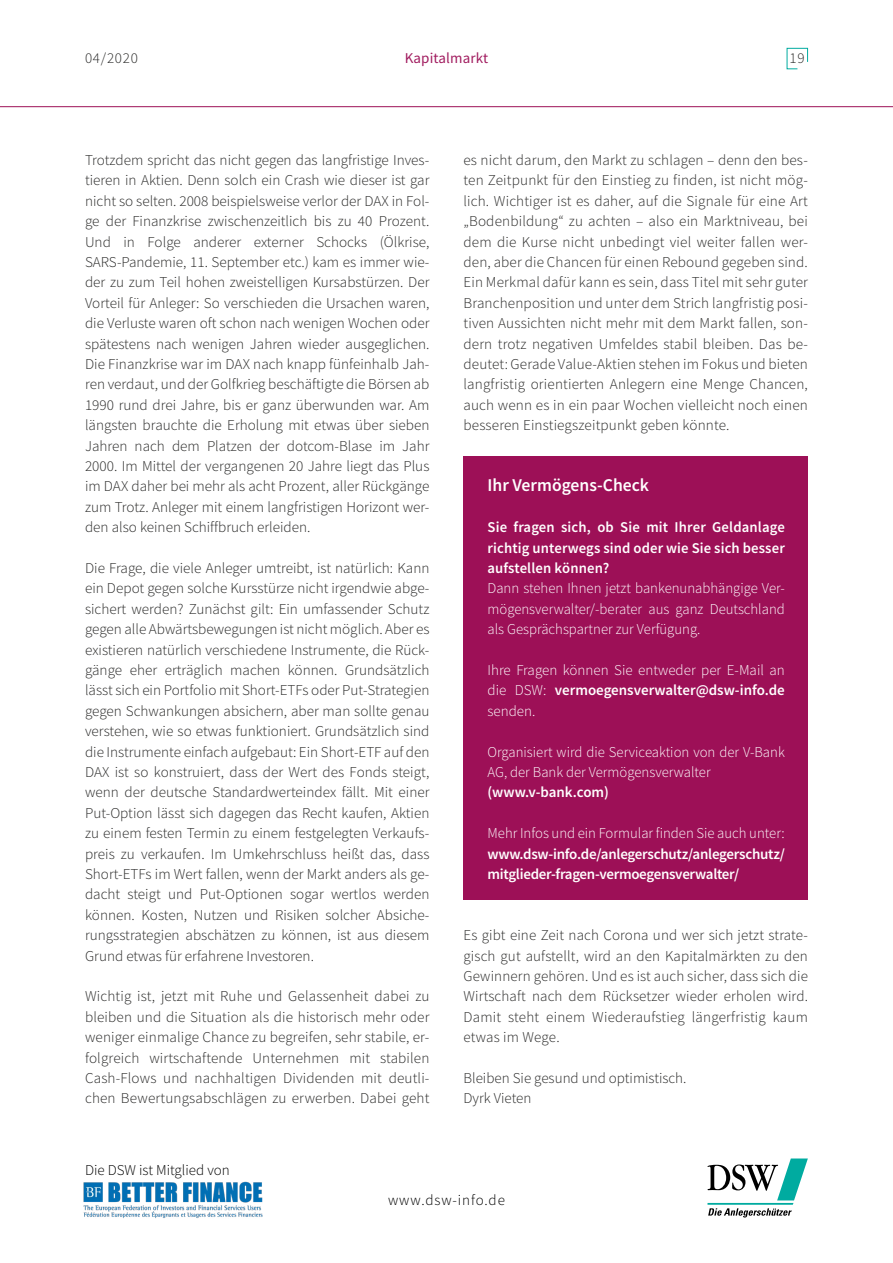
<style>
.page{position:relative;width:893px;height:1263px;background:#fff}
.page>*{position:absolute;margin:0;border:0;box-sizing:border-box;transform-origin:0 0}
.t1{font:600 18px "Source Sans Pro";color:#fff}
.t2{font:300 15px/20.4px "Source Sans Pro";color:#282827;text-align:justify}
.t3{font:300 15px/20.4px "Source Sans Pro";color:#fff;text-align:justify}
.t4{font:600 15px/20.4px "Source Sans Pro";letter-spacing:-.015em;color:#fff;text-align:justify}
.t5{font:300 15px "Source Sans Pro";color:#000}
.t6{font:300 15px "Source Sans Pro";letter-spacing:.06em;color:#000}
.t7{font:15px "Source Sans Pro";letter-spacing:.01em;color:#a11c5f}
.s1{font-weight:600}
</style>
<div class="page">
<svg style="left:786px;top:48px;width:22px;height:22px"></svg>
<hr style="left:0;top:106px;width:893px;height:1px;background:#9d1057">
<svg style="left:707px;top:1158px;width:101px;height:59px"></svg>
<img style="left:83px;top:1182px;width:180px;height:36px">
<div style="left:463px;top:456px;width:345px;height:444px;background:#9d1057"></div>
<p class="t2" style="left:85px;top:48px;width:54px">04/2020</p>
<p class="t7" style="left:405px;top:48px;width:85px">Kapitalmarkt</p>
<p class="t2" style="left:790px;top:48px;width:17px">19</p>
<p class="t2" style="left:85px;top:150px;width:346px">Trotzdem spricht das nicht gegen das langfristige Inves&shy;tieren in Aktien. Denn solch ein Crash wie dieser ist gar nicht so selten. 2008 beispielsweise verlor der DAX in Fol&shy;ge der Finanzkrise zwischenzeitlich bis zu 40 Prozent.<br>Und in Folge anderer externer Schocks (Ölkrise, SARS-Pandemie, 11. September etc.) kam es immer wie&shy;der zu zum Teil hohen zweistelligen Kursabstürzen. Der Vorteil für Anleger: So verschieden die Ursachen waren, die Verluste waren oft schon nach wenigen Wochen oder spätestens nach wenigen Jahren wieder ausgeglichen.<br>Die Finanzkrise war im DAX nach knapp fünfeinhalb Jah&shy;ren verdaut, und der Golfkrieg beschäftigte die Börsen ab 1990 rund drei Jahre, bis er ganz überwunden war. Am längsten brauchte die Erholung mit etwas über sieben Jahren nach dem Platzen der dotcom-Blase im Jahr 2000. Im Mittel der vergangenen 20 Jahre liegt das Plus im DAX daher bei mehr als acht Prozent, aller Rückgänge zum Trotz. Anleger mit einem langfristigen Horizont wer&shy;den also keinen Schiffbruch erleiden.</p>
<p class="t2" style="left:85px;top:558px;width:346px">Die Frage, die viele Anleger umtreibt, ist natürlich: Kann ein Depot gegen solche Kursstürze nicht irgendwie abge&shy;sichert werden? Zunächst gilt: Ein umfassender Schutz gegen alle Abwärtsbewegungen ist nicht möglich. Aber es existieren natürlich verschiedene Instrumente, die Rück&shy;gänge eher erträglich machen können. Grundsätzlich lässt sich ein Portfolio mit Short-ETFs oder Put-Strategien gegen Schwankungen absichern, aber man sollte genau verstehen, wie so etwas funktioniert. Grundsätzlich sind die Instrumente einfach aufgebaut: Ein Short-ETF auf den DAX ist so konstruiert, dass der Wert des Fonds steigt, wenn der deutsche Standardwerteindex fällt. Mit einer Put-Option lässt sich dagegen das Recht kaufen, Aktien zu einem festen Termin zu einem festgelegten Verkaufs&shy;preis zu verkaufen. Im Umkehrschluss heißt das, dass Short-ETFs im Wert fallen, wenn der Markt anders als ge&shy;dacht steigt und Put-Optionen sogar wertlos werden können. Kosten, Nutzen und Risiken solcher Absiche&shy;rungsstrategien abschätzen zu können, ist aus diesem Grund etwas für erfahrene Investoren.</p>
<p class="t2" style="left:85px;top:986px;width:346px">Wichtig ist, jetzt mit Ruhe und Gelassenheit dabei zu bleiben und die Situation als die historisch mehr oder weniger einmalige Chance zu begreifen, sehr stabile, er&shy;folgreich wirtschaftende Unternehmen mit stabilen Cash-Flows und nachhaltigen Dividenden mit deutli&shy;chen Bewertungsabschlägen zu erwerben. Dabei geht</p>
<p class="t5" style="left:85px;top:1161px;width:146px">Die DSW ist Mitglied von</p>
<p class="t2" style="left:463px;top:150px;width:346px">es nicht darum, den Markt zu schlagen – denn den bes&shy;ten Zeitpunkt für den Einstieg zu finden, ist nicht mög&shy;lich. Wichtiger ist es daher, auf die Signale für eine Art „Bodenbildung“ zu achten – also ein Marktniveau, bei dem die Kurse nicht unbedingt viel weiter fallen wer&shy;den, aber die Chancen für einen Rebound gegeben sind.<br>Ein Merkmal dafür kann es sein, dass Titel mit sehr guter Branchenposition und unter dem Strich langfristig posi&shy;tiven Aussichten nicht mehr mit dem Markt fallen, son&shy;dern trotz negativen Umfeldes stabil bleiben. Das be&shy;deutet: Gerade Value-Aktien stehen im Fokus und bieten langfristig orientierten Anlegern eine Menge Chancen, auch wenn es in ein paar Wochen vielleicht noch einen besseren Einstiegszeitpunkt geben könnte.</p>
<p class="t1" style="left:487px;top:474px;width:163px">Ihr Vermögens-Check</p>
<p class="t4" style="left:487px;top:517px;width:299px">Sie fragen sich, ob Sie mit Ihrer Geldanlage richtig unterwegs sind oder wie Sie sich besser aufstellen können?</p>
<p class="t3" style="left:487px;top:578px;width:299px">Dann stehen Ihnen jetzt bankenunabhängige Ver&shy;mögensverwalter/-berater aus ganz Deutschland als Gesprächspartner zur Verfügung.</p>
<p class="t3" style="left:487px;top:660px;width:299px">Ihre Fragen können Sie entweder per E-Mail an die DSW: <span class="s1">vermoegensverwalter@dsw-info.de </span>senden.</p>
<p class="t3" style="left:487px;top:741px;width:299px">Organisiert wird die Serviceaktion von der V-Bank<br>AG, der Bank der Vermögensverwalter</p>
<p class="t4" style="left:487px;top:782px;width:123px">(www.v-bank.com)</p>
<p class="t3" style="left:487px;top:823px;width:299px">Mehr Infos und ein Formular finden Sie auch unter:</p>
<p class="t4" style="left:487px;top:843px;width:299px">www.dsw-info.de/anlegerschutz/anlegerschutz/ mitglieder-fragen-vermoegensverwalter/</p>
<p class="t2" style="left:463px;top:925px;width:346px">Es gibt eine Zeit nach Corona und wer sich jetzt strate&shy;gisch gut aufstellt, wird an den Kapitalmärkten zu den Gewinnern gehören. Und es ist auch sicher, dass sich die Wirtschaft nach dem Rücksetzer wieder erholen wird.<br>Damit steht einem Wiederaufstieg längerfristig kaum etwas im Wege.</p>
<p class="t2" style="left:463px;top:1068px;width:225px">Bleiben Sie gesund und optimistisch.<br>Dyrk Vieten</p>
<p class="t6" style="left:388px;top:1191px;width:118px">www.dsw-info.de</p>
</div>
